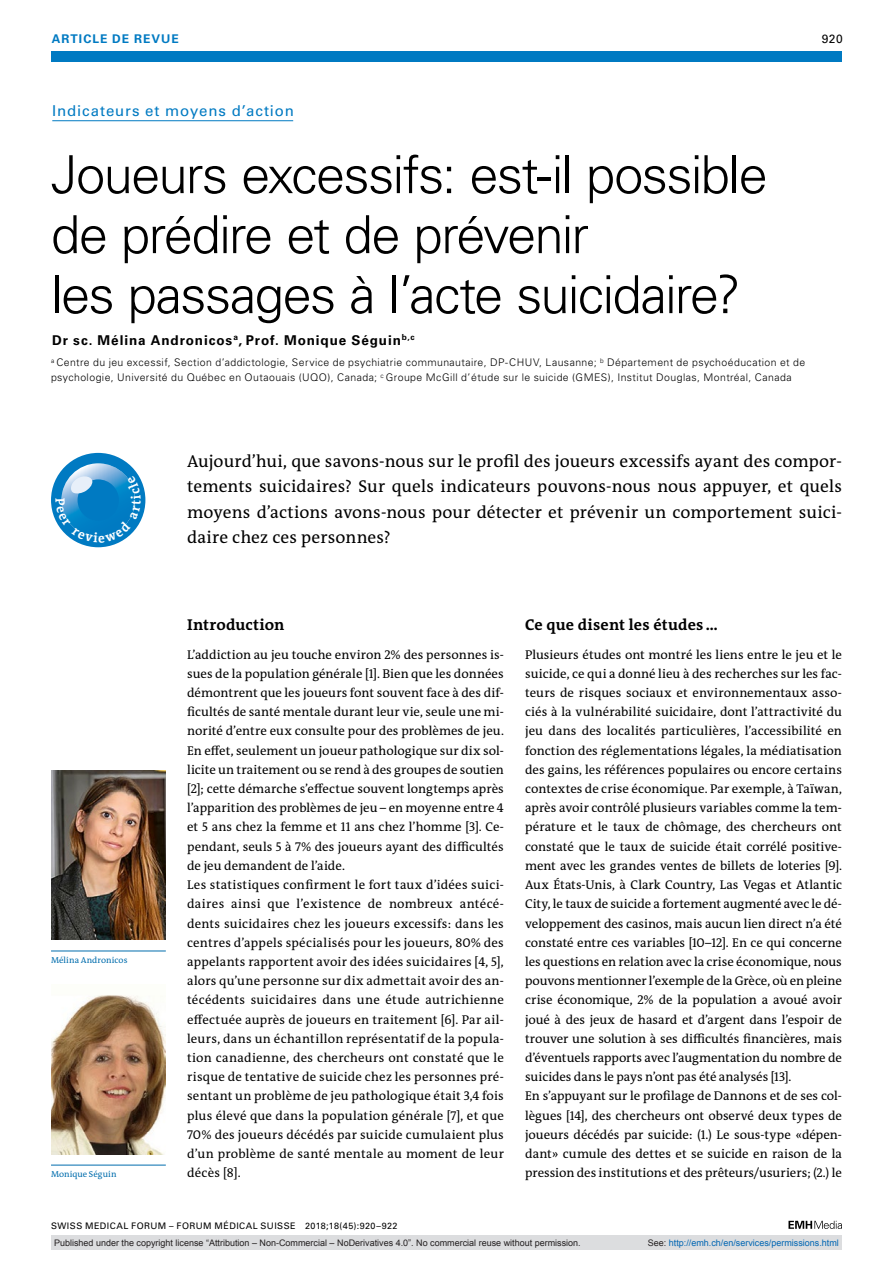
<style>
.page{position:relative;width:893px;height:1263px;background:#fff}
.page>*{position:absolute;margin:0;border:0;box-sizing:border-box;transform-origin:0 0}
.t1{font:300 52.5px/60px "Univers LT Std";letter-spacing:-.035em;color:#000}
.t2{font:17.25px/25.5px "The Antiqua B W5 Plain";letter-spacing:.01em;color:#000;text-align:justify}
.t3{font:700 15.75px "The Antiqua B W7";letter-spacing:.01em;color:#000}
.t4{font:15px "Univers LT Std";letter-spacing:.055em;color:#007ac2}
.t5{font:700 13.5px "Univers LT Std";letter-spacing:.065em;color:#000}
.t6{font:12.75px/19.2px "The Antiqua B W5 Plain";letter-spacing:.005em;color:#000}
.t7{font:700 12px "Univers LT Std";letter-spacing:.085em;color:#007ac2}
.t8{font:12px "Univers LT Std";color:#000}
.t9{font:300 10.5px/15px "Univers LT Std";letter-spacing:.04em;color:#000}
.t10{font:9px "Arial";color:#231f20}
.t11{font:9px "Univers LT Std";letter-spacing:.05em;color:#000}
.t12{font:9px "Arial";color:#0166b3}
.t13{font:8.7px "The Antiqua B W5 Plain";letter-spacing:.005em;color:#006dad}
.s1{color:#231f20}
</style>
<div class="page">
<div style="left:51px;top:51px;width:791px;height:11px;background:#007ac2"></div>
<svg style="left:788px;top:1221px;width:54px;height:8px"></svg>
<hr style="left:52px;top:120px;width:241px;height:1px;background:#007ac2">
<hr style="left:51px;top:951px;width:115px;height:1px;background:#006dad">
<img style="left:51px;top:770px;width:115px;height:169px">
<hr style="left:51px;top:1165px;width:115px;height:1px;background:#006dad">
<img style="left:51px;top:995px;width:115px;height:159px">
<div style="left:51px;top:1235px;width:791px;height:15px;background:#dcdddf"></div>
<svg style="left:51px;top:453px;width:94px;height:94px"></svg>
<p class="t7" style="left:52px;top:31px;width:128px">ARTICLE DE REVUE</p>
<p class="t8" style="left:822px;top:31px;width:23px">920</p>
<p class="t4" style="left:52px;top:102px;width:243px">Indicateurs et moyens d’action</p>
<h1 class="t1" style="left:51px;top:145px;width:718px">Joueurs excessifs: est-il possible de prédire et de prévenir<br>les passages à l’acte suicidaire?</h1>
<p class="t5" style="left:52px;top:332px;width:364px">Dr sc. Mélina Andronicos<sup>a</sup>, Prof. Monique Séguin<sup>b,c</sup></p>
<p class="t9" style="left:51px;top:355px;width:756px"><sup>a</sup> Centre du jeu excessif, Section d’addictologie, Service de psychiatrie communautaire, DP-CHUV, Lausanne; <sup>b</sup> Département de psychoéducation et de psychologie, Université du Québec en Outaouais (UQO), Canada; <sup>c</sup> Groupe McGill d’étude sur le suicide (GMES), Institut Douglas, Montréal, Canada</p>
<p class="t13" style="left:51px;top:955px;width:78px">Mélina Andronicos</p>
<p class="t13" style="left:51px;top:1169px;width:67px">Monique Séguin</p>
<p class="t2" style="left:187px;top:448px;width:656px">Aujourd’hui, que savons-nous sur le profil des joueurs excessifs ayant des compor&shy;tements suicidaires? Sur quels indicateurs pouvons-nous nous appuyer, et quels moyens d’actions avons-nous pour détecter et prévenir un comportement suici&shy;daire chez ces personnes?</p>
<p class="t3" style="left:187px;top:614px;width:99px">Introduction</p>
<p class="t6" style="left:187px;top:645px;width:318px">L’addiction au jeu touche environ 2% des personnes is&shy;sues de la population générale [1]. Bien que les données démontrent que les joueurs font souvent face à des dif&shy;ficultés de santé mentale durant leur vie, seule une mi&shy;norité d’entre eux consulte pour des problèmes de jeu.<br>En effet, seulement un joueur pathologique sur dix sol&shy;licite un traitement ou se rend à des groupes de soutien [2]; cette démarche s’effectue souvent longtemps après l’apparition des problèmes de jeu – en moyenne entre 4 et 5 ans chez la femme et 11 ans chez l’homme [3]. Ce&shy;pendant, seuls 5 à 7% des joueurs ayant des difficultés de jeu demandent de l’aide.<br>Les statistiques confirment le fort taux d’idées suici&shy;daires ainsi que l’existence de nombreux antécé&shy;dents suicidaires chez les joueurs excessifs: dans les centres d’appels spécialisés pour les joueurs, 80% des appelants rapportent avoir des idées suicidaires [4, 5], alors qu’une personne sur dix admettait avoir des an&shy;técédents suicidaires dans une étude autrichienne effectuée auprès de joueurs en traitement [6]. Par ail&shy;leurs, dans un échantillon représentatif de la popula&shy;tion canadienne, des chercheurs ont constaté que le risque de tentative de suicide chez les personnes pré&shy;sentant un problème de jeu pathologique était 3,4 fois plus élevé que dans la population générale [7], et que 70% des joueurs décédés par suicide cumulaient plus d’un problème de santé mentale au moment de leur décès [8].</p>
<p class="t3" style="left:525px;top:614px;width:194px">Ce que disent les études...</p>
<p class="t6" style="left:525px;top:645px;width:318px">Plusieurs études ont montré les liens entre le jeu et le suicide, ce qui a donné lieu à des recherches sur les fac&shy;teurs de risques sociaux et environnementaux asso&shy;ciés à la vulnérabilité suicidaire, dont l’attractivité du jeu dans des localités particulières, l’accessibilité en fonction des réglementations légales, la médiatisation des gains, les références populaires ou encore certains contextes de crise économique. Par exemple, à Taïwan, après avoir contrôlé plusieurs variables comme la tem&shy;pérature et le taux de chômage, des chercheurs ont constaté que le taux de suicide était corrélé positive&shy;ment avec les grandes ventes de billets de loteries [9].<br>Aux États-Unis, à Clark Country, Las Vegas et Atlantic City, le taux de suicide a fortement augmenté avec le dé&shy;veloppement des casinos, mais aucun lien direct n’a été constaté entre ces variables [10–12]. En ce qui concerne les questions en relation avec la crise économique, nous pouvons mentionner l’exemple de la Grèce, où en pleine crise économique, 2% de la population a avoué avoir joué à des jeux de hasard et d’argent dans l’espoir de trouver une solution à ses difficultés financières, mais d’éventuels rapports avec l’augmentation du nombre de suicides dans le pays n’ont pas été analysés [13].<br>En s’appuyant sur le profilage de Dannons et de ses col&shy;lègues [14], des chercheurs ont observé deux types de joueurs décédés par suicide: (1.) Le sous-type «dépen&shy;dant» cumule des dettes et se suicide en raison de la pression des institutions et des prêteurs/usuriers; (2.) le</p>
<p class="t11" style="left:51px;top:1220px;width:348px">SWISS MEDICAL FORUM – FORUM MÉDICAL SUISSE 2018;18(45):920–922</p>
<p class="t10" style="left:54px;top:1237px;width:528px">Published under the copyright license “Attribution – Non-Commercial – NoDerivatives 4.0”. No commercial reuse without permission.</p>
<p class="t12" style="left:648px;top:1237px;width:193px"><span class="s1">See:</span> http://emh.ch/en/services/permissions.html</p>
</div>
